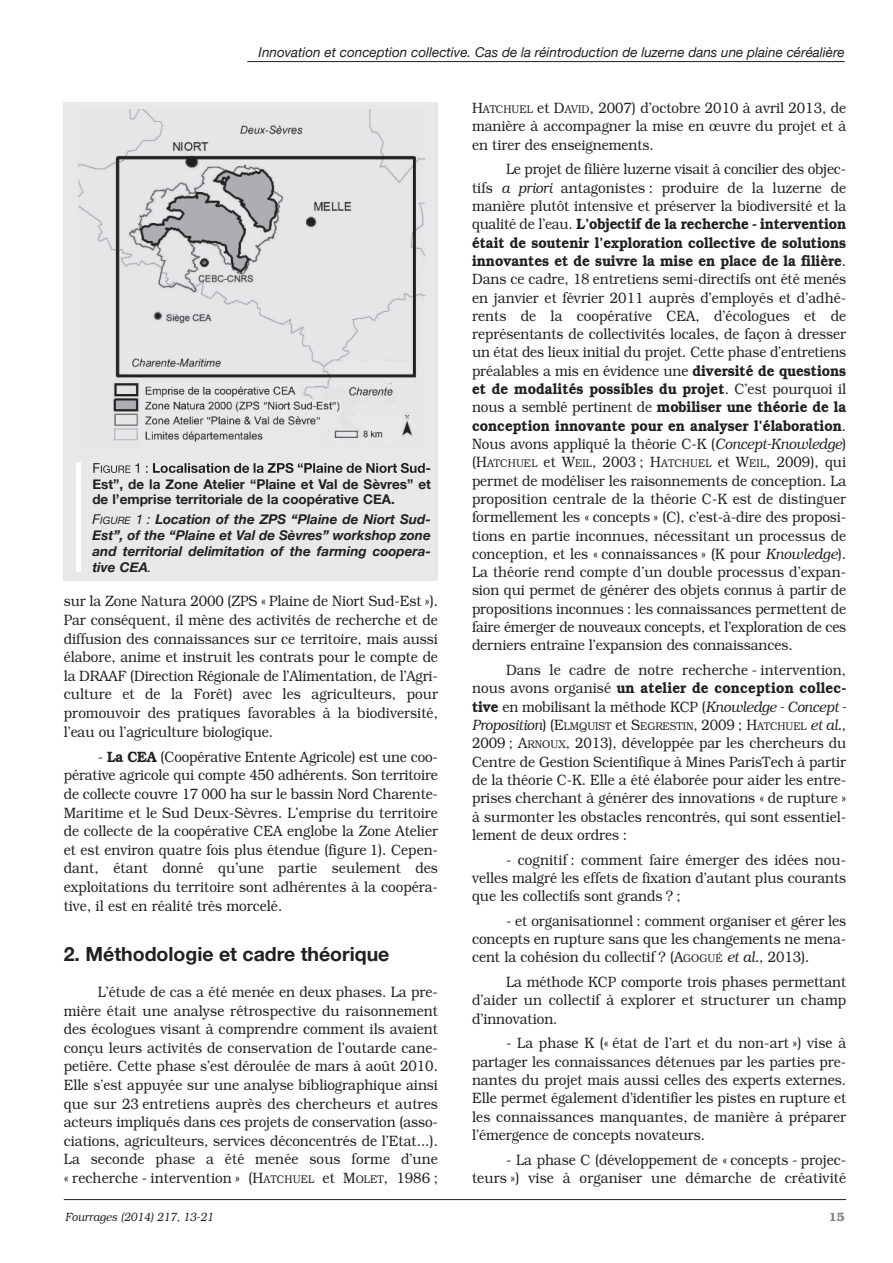
<style>
.page{position:relative;width:893px;height:1263px;background:#fff}
.page>*{position:absolute;margin:0;border:0;box-sizing:border-box;transform-origin:0 0}
.t1{font:700 19.5px "Helvetica Neue";color:#231f20}
.t2{font:300 15px/18.3px "Bookman";color:#231f20;text-align:justify;scale:.9 1}
.t3{font:italic 700 13.5px/15.8px "Helvetica Neue";color:#231f20;text-align:justify}
.t4{font:italic 13.5px "Helvetica Neue";color:#231f20}
.t5{font:700 13.5px/15.8px "Helvetica Neue";color:#231f20}
.t6{font:italic 300 12px "Bookman";color:#231f20;scale:.9 1}
.t7{font:600 12px "Bookman";color:#808285}
.t8{font:300 11.25px "Bookman";letter-spacing:-.005em;color:#231f20;scale:.9 1}
.s1{font-weight:400}
.s2{font-weight:400;font-size:10.2px}
.s3{font-weight:600}
.s4{font-size:11.25px}
.s5{font-style:italic}
.s6{font-style:italic;font-size:15px}
.s7{font-size:15px}
</style>
<div class="page">
<hr style="left:247px;top:61px;width:598px;height:1px;background:#231f20">
<hr style="left:64px;top:1199px;width:782px;height:1px;background:#231f20">
<div style="left:64px;top:102px;width:374px;height:478px;background:#e7e8e9"></div>
<img style="left:76px;top:110px;width:355px;height:366px">
<img style="left:93px;top:463px;width:46px;height:10px">
<svg style="left:146px;top:466px;width:2px;height:7px"></svg>
<img style="left:153px;top:463px;width:45px;height:10px">
<hr style="left:77px;top:462px;width:4px;height:110px;background:#fff">
<p class="t4" style="left:259px;top:44px;width:588px">Innovation et conception collective. Cas de la réintroduction de luzerne dans une plaine céréalière</p>
<p class="t5" style="left:92px;top:475px;width:340px">Est”, de la Zone Atelier “Plaine et Val de Sèvres” et de l’emprise territoriale de la coopérative CEA.</p>
<p class="t3" style="left:92px;top:511px;width:340px"><span class="s1">F</span><span class="s2">IgURE</span> <span class="s1">1 :</span> Location of the ZPS “Plaine de Niort Sud-Est”, of the “Plaine et Val de Sèvres” workshop zone and territorial delimitation of the farming coopera&shy;tive CEA<span class="s1">.</span></p>
<p class="t2" style="left:64px;top:592px;width:417px">sur la Zone Natura 2000 (ZPS « Plaine de Niort Sud-Est »).<br>Par conséquent, il mène des activités de recherche et de diffusion des connaissances sur ce territoire, mais aussi élabore, anime et instruit les contrats pour le compte de la DRAAF (Direction Régionale de l’Alimentation, de l’Agri&shy;culture et de la Forêt) avec les agriculteurs, pour promouvoir des pratiques favorables à la biodiversité, l’eau ou l’agriculture biologique.</p>
<p class="t2" style="left:64px;top:747px;width:417px;text-indent:34px">- <span class="s3">La CEA</span> (Coopérative Entente Agricole) est une coo&shy;pérative agricole qui compte 450 adhérents. Son territoire de collecte couvre 17 000 ha sur le bassin Nord Charente-Maritime et le Sud Deux-Sèvres. L’emprise du territoire de collecte de la coopérative CEA englobe la Zone Atelier et est environ quatre fois plus étendue (figure 1). Cepen&shy;dant, étant donné qu’une partie seulement des exploitations du territoire sont adhérentes à la coopéra&shy;tive, il est en réalité très morcelé.</p>
<h1 class="t1" style="left:64px;top:942px;width:327px">2. Méthodologie et cadre théorique</h1>
<p class="t2" style="left:64px;top:982px;width:417px;text-indent:34px">L’étude de cas a été menée en deux phases. La pre&shy;mière était une analyse rétrospective du raisonnement des écologues visant à comprendre comment ils avaient conçu leurs activités de conservation de l’outarde cane&shy;petière. Cette phase s’est déroulée de mars à août 2010.<br>Elle s’est appuyée sur une analyse bibliographique ainsi que sur 23 entretiens auprès des chercheurs et autres acteurs impliqués dans ces projets de conservation (asso&shy;ciations, agriculteurs, services déconcentrés de l’Etat...).<br>La seconde phase a été menée sous forme d’une « recherche - intervention » (H<span class="s4">ATCHUEL</span> et M<span class="s4">OLET</span>, 1986 ;</p>
<p class="t2" style="left:472px;top:99px;width:417px">H<span class="s4">ATCHUEL</span> et D<span class="s4">AVID</span>, 2007) d’octobre 2010 à avril 2013, de manière à accompagner la mise en œuvre du projet et à en tirer des enseignements.</p>
<p class="t2" style="left:472px;top:160px;width:417px;text-indent:34px">Le projet de filière luzerne visait à concilier des objec&shy;tifs <span class="s5">a priori</span> antagonistes : produire de la luzerne de manière plutôt intensive et préserver la biodiversité et la qualité de l’eau. <span class="s3">L’objectif de la recherche - intervention était de soutenir l’exploration collective de solutions innovantes et de suivre la mise en place de la filière</span>.<br>Dans ce cadre, 18 entretiens semi-directifs ont été menés en janvier et février 2011 auprès d’employés et d’adhé&shy;rents de la coopérative CEA, d’écologues et de représentants de collectivités locales, de façon à dresser un état des lieux initial du projet. Cette phase d’entretiens préalables a mis en évidence une <span class="s3">diversité de questions et de modalités possibles du projet</span>. C’est pourquoi il nous a semblé pertinent de <span class="s3">mobiliser une théorie de la conception innovante pour en analyser l’élaboration</span>.<br>Nous avons appliqué la théorie C-K (<span class="s5">Concept-Knowledge</span>) (H<span class="s4">ATCHUEL</span> et W<span class="s4">EIL</span>, 2003 ; H<span class="s4">ATCHUEL</span> et W<span class="s4">EIL</span>, 2009), qui permet de modéliser les raisonnements de conception. La proposition centrale de la théorie C-K est de distinguer formellement les « concepts » (C), c’est-à-dire des proposi&shy;tions en partie inconnues, nécessitant un processus de conception, et les « connaissances » (K pour <span class="s5">Knowledge</span>).<br>La théorie rend compte d’un double processus d’expan&shy;sion qui permet de générer des objets connus à partir de propositions inconnues : les connaissances permettent de faire émerger de nouveaux concepts, et l’exploration de ces derniers entraîne l’expansion des connaissances.</p>
<p class="t2" style="left:472px;top:661px;width:417px;text-indent:34px">Dans le cadre de notre recherche - intervention, nous avons organisé <span class="s3">un atelier de conception collec&shy;tive</span> en mobilisant la méthode KCP (<span class="s5">Knowledge - Concept -</span></p>
<p class="t8" style="left:472px;top:719px;width:417px"><span class="s6">Proposition</span><span class="s7">) (E</span>LMQUIST <span class="s7">et S</span>EGRESTIN<span class="s7">, 2009 ; H</span>ATCHUEL <span class="s6">et al.</span><span class="s7">,</span></p>
<p class="t2" style="left:472px;top:734px;width:417px">2009 ; A<span class="s4">RNOUX</span>, 2013), développée par les chercheurs du Centre de Gestion Scientifique à Mines ParisTech à partir de la théorie C-K. Elle a été élaborée pour aider les entre&shy;prises cherchant à générer des innovations « de rupture » à surmonter les obstacles rencontrés, qui sont essentiel&shy;lement de deux ordres :</p>
<p class="t2" style="left:472px;top:850px;width:417px;text-indent:34px">- cognitif : comment faire émerger des idées nou&shy;velles malgré les effets de fixation d’autant plus courants que les collectifs sont grands ? ;</p>
<p class="t2" style="left:472px;top:911px;width:417px;text-indent:34px">- et organisationnel : comment organiser et gérer les concepts en rupture sans que les changements ne mena&shy;cent la cohésion du collectif ? (A<span class="s4">GOGUÉ</span> <span class="s5">et al.</span>, 2013).</p>
<p class="t2" style="left:472px;top:973px;width:417px;text-indent:34px">La méthode KCP comporte trois phases permettant d’aider un collectif à explorer et structurer un champ d’innovation.</p>
<p class="t2" style="left:472px;top:1034px;width:417px;text-indent:34px">- La phase K (« état de l’art et du non-art ») vise à partager les connaissances détenues par les parties pre&shy;nantes du projet mais aussi celles des experts externes.<br>Elle permet également d’identifier les pistes en rupture et les connaissances manquantes, de manière à préparer l’émergence de concepts novateurs.</p>
<p class="t2" style="left:472px;top:1150px;width:417px;text-align:right">- La phase C (développement de « concepts - projec&shy;teurs ») vise à organiser une démarche de créativité</p>
<p class="t6" style="left:65px;top:1209px;width:166px">Fourrages (2014) 217, 13-21</p>
<p class="t7" style="left:829px;top:1209px;width:17px">15</p>
</div>
